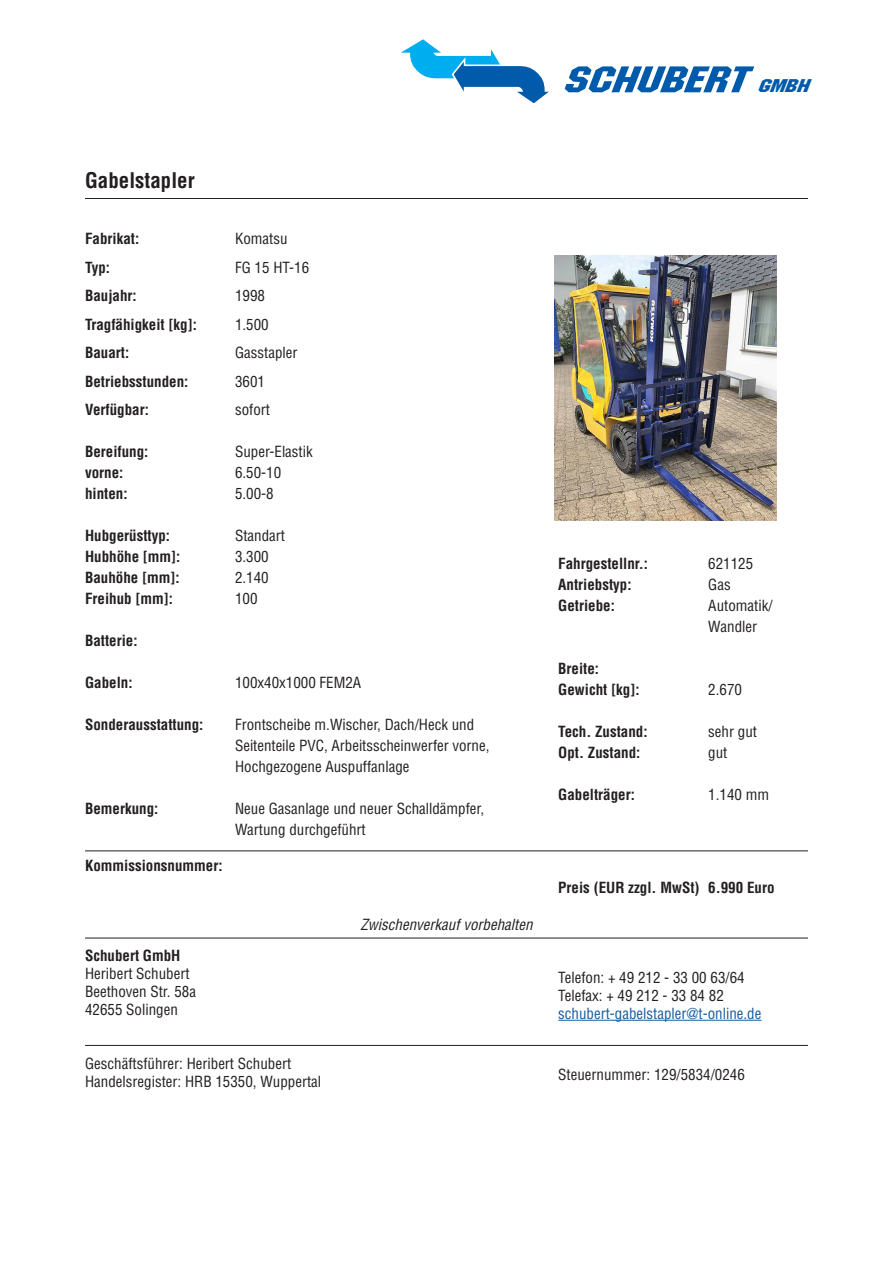
<style>
.page{position:relative;width:893px;height:1263px;background:#fff}
.page>*{position:absolute;margin:0;border:0;box-sizing:border-box;transform-origin:0 0}
.t1{font:italic 36.6px "Machine IT Cby BT";color:#015aaa;scale:1.42 1}
.t2{font:700 condensed 21px "Helvetica";color:#231f20}
.t3{font:condensed 15px/21px "Helvetica";color:#231f20}
.t4{font:700 condensed 15px "Helvetica";color:#231f20}
.t5{font:condensed 15px "Helvetica";color:#175d9e}
.t6{font:italic condensed 15px "Helvetica";color:#231f20}
.s1{font-size:18.3px}
</style>
<div class="page">
<svg style="left:401px;top:39px;width:148px;height:64px"></svg>
<hr style="left:85px;top:198px;width:723px;height:1px;background:#231f20">
<hr style="left:558px;top:1020px;width:203px;height:1px;background:#175d9e">
<hr style="left:85px;top:850px;width:723px;height:1px;background:#231f20">
<hr style="left:85px;top:938px;width:723px;height:1px;background:#231f20">
<hr style="left:85px;top:1045px;width:723px;height:1px;background:#231f20">
<img style="left:555px;top:255px;width:221px;height:266px">
<p class="t1" style="left:561px;top:58px;width:181px">SCHUBERT<span class="s1">GMBH</span></p>
<p class="t2" style="left:85px;top:168px;width:111px">Gabelstapler</p>
<p class="t4" style="left:85px;top:229px;width:56px">Fabrikat:</p>
<p class="t3" style="left:235px;top:228px;width:54px">Komatsu</p>
<p class="t4" style="left:85px;top:258px;width:27px">Typ:</p>
<p class="t3" style="left:235px;top:256px;width:76px">FG 15 HT-16</p>
<p class="t4" style="left:85px;top:286px;width:53px">Baujahr:</p>
<p class="t3" style="left:235px;top:285px;width:31px">1998</p>
<p class="t4" style="left:85px;top:315px;width:113px">Tragfähigkeit [kg]:</p>
<p class="t3" style="left:235px;top:313px;width:35px">1.500</p>
<p class="t4" style="left:85px;top:343px;width:46px">Bauart:</p>
<p class="t3" style="left:235px;top:342px;width:64px">Gasstapler</p>
<p class="t4" style="left:85px;top:372px;width:105px">Betriebsstunden:</p>
<p class="t3" style="left:235px;top:370px;width:31px">3601</p>
<p class="t4" style="left:85px;top:400px;width:65px">Verfügbar:</p>
<p class="t3" style="left:235px;top:399px;width:36px">sofort</p>
<p class="t4" style="left:85px;top:442px;width:65px">Bereifung:</p>
<p class="t3" style="left:235px;top:441px;width:79px">Super-Elastik</p>
<p class="t4" style="left:85px;top:463px;width:40px">vorne:</p>
<p class="t3" style="left:235px;top:462px;width:48px">6.50-10</p>
<p class="t4" style="left:85px;top:484px;width:44px">hinten:</p>
<p class="t3" style="left:235px;top:483px;width:40px">5.00-8</p>
<p class="t4" style="left:85px;top:526px;width:86px">Hubgerüsttyp:</p>
<p class="t3" style="left:235px;top:525px;width:51px">Standart</p>
<p class="t4" style="left:85px;top:547px;width:97px">Hubhöhe [mm]:</p>
<p class="t3" style="left:235px;top:546px;width:35px">3.300</p>
<p class="t4" style="left:85px;top:568px;width:96px">Bauhöhe [mm]:</p>
<p class="t3" style="left:235px;top:567px;width:35px">2.140</p>
<p class="t4" style="left:85px;top:589px;width:89px">Freihub [mm]:</p>
<p class="t3" style="left:235px;top:588px;width:24px">100</p>
<p class="t4" style="left:85px;top:631px;width:54px">Batterie:</p>
<p class="t4" style="left:85px;top:673px;width:49px">Gabeln:</p>
<p class="t3" style="left:235px;top:672px;width:128px">100x40x1000 FEM2A</p>
<p class="t4" style="left:85px;top:715px;width:120px">Sonderausstattung:</p>
<p class="t3" style="left:235px;top:714px;width:241px">Frontscheibe m.Wischer, Dach/Heck und</p>
<p class="t3" style="left:235px;top:735px;width:256px">Seitenteile PVC, Arbeitsscheinwerfer vorne,<br>Hochgezogene Auspuffanlage</p>
<p class="t4" style="left:85px;top:799px;width:75px">Bemerkung:</p>
<p class="t3" style="left:235px;top:798px;width:251px">Neue Gasanlage und neuer Schalldämpfer,<br>Wartung durchgeführt</p>
<p class="t4" style="left:85px;top:856px;width:139px">Kommissionsnummer:</p>
<p class="t4" style="left:85px;top:946px;width:97px">Schubert GmbH</p>
<p class="t3" style="left:85px;top:963px;width:106px">Heribert Schubert</p>
<p class="t3" style="left:85px;top:981px;width:112px">Beethoven Str. 58a</p>
<p class="t3" style="left:85px;top:999px;width:94px">42655 Solingen</p>
<p class="t3" style="left:85px;top:1053px;width:208px">Geschäftsführer: Heribert Schubert</p>
<p class="t3" style="left:85px;top:1071px;width:238px">Handelsregister: HRB 15350, Wuppertal</p>
<p class="t6" style="left:360px;top:915px;width:174px">Zwischenverkauf vorbehalten</p>
<p class="t4" style="left:558px;top:554px;width:91px">Fahrgestellnr.:</p>
<p class="t3" style="left:708px;top:553px;width:46px">621125</p>
<p class="t4" style="left:558px;top:575px;width:75px">Antriebstyp:</p>
<p class="t3" style="left:708px;top:574px;width:24px">Gas</p>
<p class="t4" style="left:558px;top:596px;width:58px">Getriebe:</p>
<p class="t3" style="left:708px;top:595px;width:66px">Automatik/<br>Wandler</p>
<p class="t4" style="left:558px;top:659px;width:42px">Breite:</p>
<p class="t4" style="left:558px;top:680px;width:83px">Gewicht [kg]:</p>
<p class="t3" style="left:708px;top:679px;width:35px">2.670</p>
<p class="t4" style="left:558px;top:722px;width:91px">Tech. Zustand:</p>
<p class="t3" style="left:708px;top:721px;width:50px">sehr gut</p>
<p class="t4" style="left:558px;top:743px;width:84px">Opt. Zustand:</p>
<p class="t3" style="left:708px;top:742px;width:21px">gut</p>
<p class="t4" style="left:558px;top:785px;width:78px">Gabelträger:</p>
<p class="t3" style="left:708px;top:784px;width:62px">1.140 mm</p>
<p class="t4" style="left:558px;top:878px;width:218px">Preis (EUR zzgl. MwSt) 6.990 Euro</p>
<p class="t3" style="left:558px;top:967px;width:188px">Telefon: + 49 212 - 33 00 63/64</p>
<p class="t3" style="left:558px;top:985px;width:167px">Telefax: + 49 212 - 33 84 82</p>
<p class="t5" style="left:558px;top:1004px;width:205px">schubert-gabelstapler@t-online.de</p>
<p class="t3" style="left:558px;top:1063px;width:188px">Steuernummer: 129/5834/0246</p>
</div>
